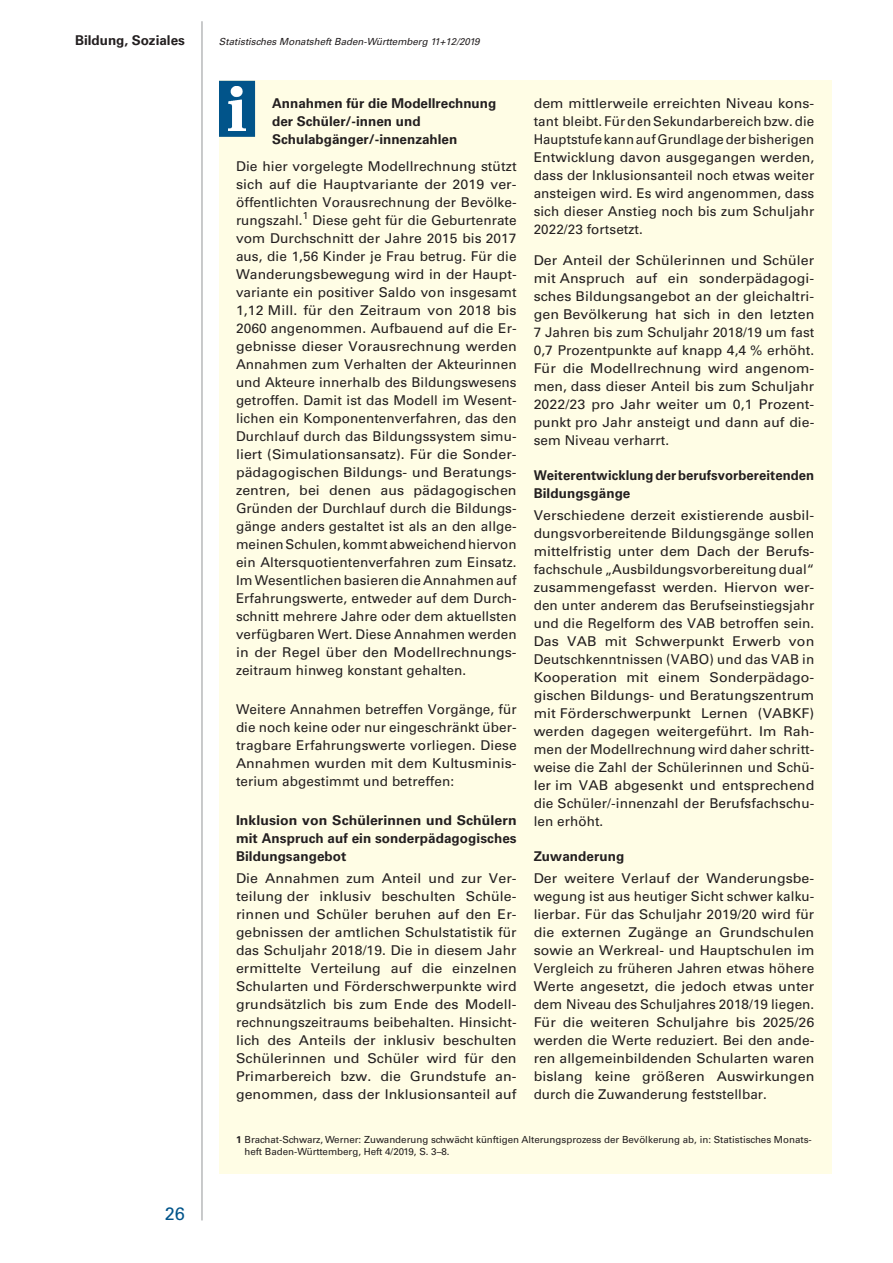
<style>
.page{position:relative;width:893px;height:1263px;background:#fff}
.page>*{position:absolute;margin:0;border:0;box-sizing:border-box;transform-origin:0 0}
.t1{font:18px "Univers";color:#01548a}
.t2{font:13.5px/18px "Univers";letter-spacing:.005em;color:#231f20;text-align:justify;scale:1.05 1}
.t3{font:13.5px/18px "Univers";letter-spacing:.005em;color:#231f20;text-align:justify}
.t4{font:13.5px/18px "Univers";letter-spacing:.005em;color:#231f20;text-align:justify;scale:1.04 1}
.t5{font:700 13.5px/18px "Univers";letter-spacing:.005em;color:#231f20}
.t6{font:700 13.5px/18px "Univers";letter-spacing:.005em;color:#231f20;text-align:justify;scale:1.04 1}
.t7{font:9.75px/11.7px "Univers";color:#231f20}
.t8{font:italic 9.75px "Univers";color:#231f20}
.s1{font-weight:700}
</style>
<div class="page">
<hr style="left:202px;top:21px;width:1px;height:1199px;background:#939598">
<div style="left:219px;top:1127px;width:612px;height:47px;background:#fffde5"></div>
<div style="left:219px;top:81px;width:612px;height:1046px;background:#fffde5"></div>
<div style="left:219px;top:81px;width:36px;height:56px;background:#01548a"></div>
<img style="left:229px;top:86px;width:17px;height:44px">
<p class="t5" style="left:75px;top:31px;width:111px">Bildung, Soziales</p>
<p class="t8" style="left:219px;top:35px;width:262px">Statistisches Monatsheft Baden-Württemberg 11+12/2019</p>
<p class="t5" style="left:272px;top:94px;width:226px">Annahmen für die Modellrechnung der Schüler/-innen und<br>Schulabgänger/-innenzahlen</p>
<p class="t3" style="left:236px;top:157px;width:282px">Die hier vorgelegte Modellrechnung stützt sich auf die Hauptvariante der 2019 ver&shy;öffentlichten Vorausrechnung der Bevölke&shy;rungszahl.<sup>1</sup> Diese geht für die Geburtenrate vom Durchschnitt der Jahre 2015 bis 2017 aus, die 1,56 Kinder je Frau betrug. Für die Wanderungsbewegung wird in der Haupt&shy;variante ein positiver Saldo von insgesamt 1,12 Mill. für den Zeitraum von 2018 bis 2060 angenommen. Aufbauend auf die Er&shy;gebnisse dieser Vorausrechnung werden Annahmen zum Verhalten der Akteurinnen und Akteure innerhalb des Bildungswesens getroffen. Damit ist das Modell im Wesent&shy;lichen ein Komponentenverfahren, das den Durchlauf durch das Bildungssystem simu&shy;liert (Simulationsansatz). Für die Sonder&shy;pädagogischen Bildungs- und Beratungs&shy;zentren, bei denen aus pädagogischen Gründen der Durchlauf durch die Bildungs&shy;gänge anders gestaltet ist als an den allge&shy;meinen Schulen, kommt abweichend hiervon ein Altersquotientenverfahren zum Einsatz.<br>Im Wesentlichen basieren die Annahmen auf Erfahrungswerte, entweder auf dem Durch&shy;schnitt mehrere Jahre oder dem aktuellsten verfügbaren Wert. Diese Annahmen werden in der Regel über den Modellrechnungs&shy;zeitraum hinweg konstant gehalten.</p>
<p class="t3" style="left:236px;top:700px;width:282px">Weitere Annahmen betreffen Vorgänge, für die noch keine oder nur eingeschränkt über&shy;tragbare Erfahrungswerte vorliegen. Diese Annahmen wurden mit dem Kultusminis&shy;terium abgestimmt und betreffen:</p>
<p class="t6" style="left:236px;top:811px;width:271px">Inklusion von Schülerinnen und Schülern mit Anspruch auf ein sonderpädagogisches Bildungsangebot</p>
<p class="t2" style="left:236px;top:870px;width:269px">Die Annahmen zum Anteil und zur Ver&shy;teilung der inklusiv beschulten Schüle&shy;rinnen und Schüler beruhen auf den Er&shy;gebnissen der amtlichen Schulstatistik für das Schuljahr 2018/19. Die in diesem Jahr ermittelte Verteilung auf die einzelnen Schularten und Förderschwerpunkte wird grundsätzlich bis zum Ende des Modell&shy;rechnungszeitraums beibehalten. Hinsicht&shy;lich des Anteils der inklusiv beschulten Schülerinnen und Schüler wird für den Primarbereich bzw. die Grundstufe an&shy;genommen, dass der Inklusionsanteil auf</p>
<p class="t4" style="left:534px;top:94px;width:271px">dem mittlerweile erreichten Niveau kons&shy;tant bleibt. Für den Sekundarbereich bzw. die Hauptstufe kann auf Grundlage der bisherigen Entwicklung davon ausgegangen werden, dass der Inklusionsanteil noch etwas weiter ansteigen wird. Es wird angenommen, dass sich dieser Anstieg noch bis zum Schuljahr 2022/23 fortsetzt.</p>
<p class="t2" style="left:534px;top:251px;width:269px">Der Anteil der Schülerinnen und Schüler mit Anspruch auf ein sonderpädagogi&shy;sches Bildungsangebot an der gleichaltri&shy;gen Bevölkerung hat sich in den letzten 7 Jahren bis zum Schuljahr 2018/19 um fast 0,7 Prozentpunkte auf knapp 4,4 % erhöht.<br>Für die Modellrechnung wird angenom&shy;men, dass dieser Anteil bis zum Schuljahr 2022/23 pro Jahr weiter um 0,1 Prozent&shy;punkt pro Jahr ansteigt und dann auf die&shy;sem Niveau verharrt.</p>
<p class="t5" style="left:534px;top:466px;width:282px">Weiterentwicklung der berufsvorbereitenden<br>Bildungsgänge</p>
<p class="t2" style="left:534px;top:506px;width:269px">Verschiedene derzeit existierende ausbil&shy;dungsvorbereitende Bildungsgänge sollen mittelfristig unter dem Dach der Berufs&shy;fachschule „Ausbildungsvorbereitung dual“ zusammengefasst werden. Hiervon wer&shy;den unter anderem das Berufseinstiegsjahr und die Regelform des VAB betroffen sein.<br>Das VAB mit Schwerpunkt Erwerb von Deutschkenntnissen (VABO) und das VAB in Kooperation mit einem Sonderpädago&shy;gischen Bildungs- und Beratungszentrum mit Förderschwerpunkt Lernen (VABKF) werden dagegen weitergeführt. Im Rah&shy;men der Modellrechnung wird daher schritt&shy;weise die Zahl der Schülerinnen und Schü&shy;ler im VAB abgesenkt und entsprechend die Schüler/-innenzahl der Berufsfachschu&shy;len erhöht.</p>
<p class="t5" style="left:534px;top:847px;width:92px">Zuwanderung</p>
<p class="t2" style="left:534px;top:870px;width:269px">Der weitere Verlauf der Wanderungsbe&shy;wegung ist aus heutiger Sicht schwer kalku&shy;lierbar. Für das Schuljahr 2019/20 wird für die externen Zugänge an Grundschulen sowie an Werkreal- und Hauptschulen im Vergleich zu früheren Jahren etwas höhere Werte angesetzt, die jedoch etwas unter dem Niveau des Schuljahres 2018/19 liegen.<br>Für die weiteren Schuljahre bis 2025/26 werden die Werte reduziert. Bei den ande&shy;ren allgemeinbildenden Schularten waren bislang keine größeren Auswirkungen durch die Zuwanderung feststellbar.</p>
<h1 class="t1" style="left:165px;top:1203px;width:22px">26</h1>
<p class="t7" style="left:244px;top:1134px;width:569px;text-indent:-9px"><span class="s1">1</span> Brachat-Schwarz, Werner: Zuwanderung schwächt künftigen Alterungsprozess der Bevölkerung ab, in: Statistisches Monats&shy;heft Baden-Württemberg, Heft 4/2019, S. 3–8.</p>
</div>
